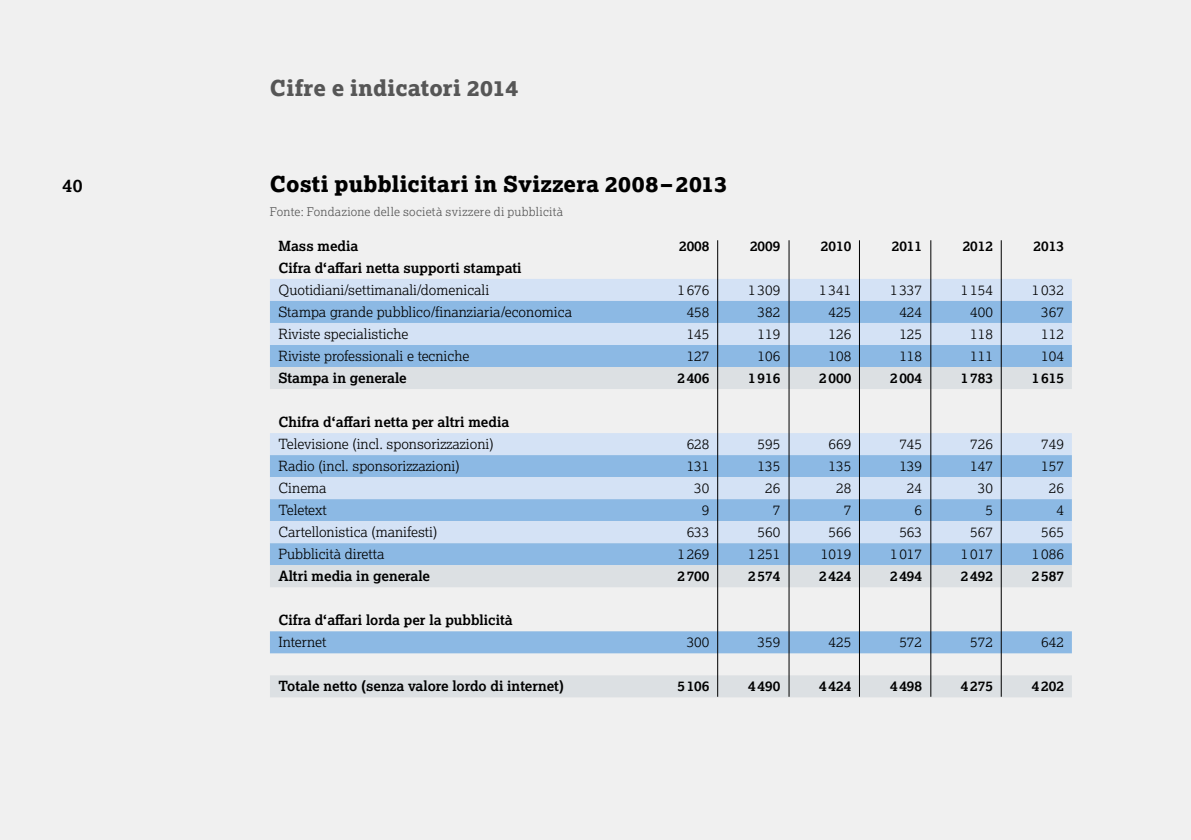
<style>
.page{position:relative;width:1191px;height:840px;background:#fff}
.page>*{position:absolute;margin:0;border:0;box-sizing:border-box;transform-origin:0 0}
.t1{font:800 22px "Lexia";letter-spacing:.01em;color:#000}
.t2{font:800 22px "Lexia";letter-spacing:.01em;color:#565656}
.t3{font:700 18px "Lexia";color:#000}
.t4{font:300 14px "Lexia";color:#000}
.t5{font:700 14px "Lexia";color:#000}
.t6{font:300 12px "Lexia";letter-spacing:.02em;color:#565656}
</style>
<div class="page">
<div style="left:0;top:0;width:1191px;height:839px;background:#f0f0f0"></div>
<div style="left:270px;top:279px;width:801px;height:22px;background:#d4e2f5"></div>
<div style="left:270px;top:301px;width:801px;height:22px;background:#8cb9e4"></div>
<div style="left:270px;top:323px;width:801px;height:22px;background:#d4e2f5"></div>
<div style="left:270px;top:345px;width:801px;height:22px;background:#8cb9e4"></div>
<div style="left:270px;top:367px;width:801px;height:22px;background:#dce0e3"></div>
<div style="left:270px;top:433px;width:801px;height:22px;background:#d4e2f5"></div>
<div style="left:270px;top:455px;width:801px;height:22px;background:#8cb9e4"></div>
<div style="left:270px;top:477px;width:801px;height:22px;background:#d4e2f5"></div>
<div style="left:270px;top:499px;width:801px;height:22px;background:#8cb9e4"></div>
<div style="left:270px;top:521px;width:801px;height:22px;background:#d4e2f5"></div>
<div style="left:270px;top:543px;width:801px;height:22px;background:#8cb9e4"></div>
<div style="left:270px;top:565px;width:801px;height:22px;background:#dce0e3"></div>
<div style="left:270px;top:631px;width:801px;height:22px;background:#8cb9e4"></div>
<div style="left:270px;top:675px;width:801px;height:22px;background:#dce0e3"></div>
<hr style="left:717px;top:240px;width:1px;height:456px;background:#000">
<hr style="left:788px;top:240px;width:1px;height:456px;background:#000">
<hr style="left:859px;top:240px;width:1px;height:456px;background:#000">
<hr style="left:930px;top:240px;width:1px;height:456px;background:#000">
<hr style="left:1001px;top:240px;width:1px;height:456px;background:#000">
<p class="t3" style="left:62px;top:174px;width:22px">40</p>
<h1 class="t2" style="left:270px;top:74px;width:250px">Cifre e indicatori 2014</h1>
<h1 class="t1" style="left:270px;top:170px;width:459px">Costi pubblicitari in Svizzera 2008– 2013</h1>
<p class="t6" style="left:270px;top:204px;width:295px">Fonte: Fondazione delle società svizzere di pubblicità</p>
<p class="t5" style="left:278px;top:237px;width:81px">Mass media</p>
<p class="t5" style="left:679px;top:237px;width:32px">2008</p>
<p class="t5" style="left:750px;top:237px;width:32px">2009</p>
<p class="t5" style="left:821px;top:237px;width:32px">2010</p>
<p class="t5" style="left:891px;top:237px;width:32px">2011</p>
<p class="t5" style="left:962px;top:237px;width:32px">2012</p>
<p class="t5" style="left:1033px;top:237px;width:32px">2013</p>
<p class="t5" style="left:278px;top:259px;width:245px">Cifra d‘affari netta supporti stampati</p>
<p class="t4" style="left:278px;top:281px;width:212px">Quotidiani/settimanali/domenicali</p>
<p class="t4" style="left:677px;top:281px;width:34px">1676</p>
<p class="t4" style="left:748px;top:281px;width:34px">1309</p>
<p class="t4" style="left:819px;top:281px;width:34px">1341</p>
<p class="t4" style="left:890px;top:281px;width:34px">1337</p>
<p class="t4" style="left:961px;top:281px;width:34px">1154</p>
<p class="t4" style="left:1031px;top:281px;width:34px">1032</p>
<p class="t4" style="left:278px;top:303px;width:295px">Stampa grande pubblico/finanziaria/economica</p>
<p class="t4" style="left:686px;top:303px;width:24px">458</p>
<p class="t4" style="left:757px;top:303px;width:24px">382</p>
<p class="t4" style="left:828px;top:303px;width:24px">425</p>
<p class="t4" style="left:899px;top:303px;width:24px">424</p>
<p class="t4" style="left:970px;top:303px;width:24px">400</p>
<p class="t4" style="left:1041px;top:303px;width:24px">367</p>
<p class="t4" style="left:278px;top:325px;width:132px">Riviste specialistiche</p>
<p class="t4" style="left:686px;top:325px;width:24px">145</p>
<p class="t4" style="left:757px;top:325px;width:24px">119</p>
<p class="t4" style="left:828px;top:325px;width:24px">126</p>
<p class="t4" style="left:899px;top:325px;width:24px">125</p>
<p class="t4" style="left:970px;top:325px;width:24px">118</p>
<p class="t4" style="left:1041px;top:325px;width:24px">112</p>
<p class="t4" style="left:278px;top:347px;width:192px">Riviste professionali e tecniche</p>
<p class="t4" style="left:686px;top:347px;width:24px">127</p>
<p class="t4" style="left:757px;top:347px;width:24px">106</p>
<p class="t4" style="left:828px;top:347px;width:24px">108</p>
<p class="t4" style="left:899px;top:347px;width:24px">118</p>
<p class="t4" style="left:970px;top:347px;width:24px">111</p>
<p class="t4" style="left:1041px;top:347px;width:24px">104</p>
<p class="t5" style="left:278px;top:369px;width:130px">Stampa in generale</p>
<p class="t5" style="left:677px;top:369px;width:34px">2406</p>
<p class="t5" style="left:748px;top:369px;width:34px">1916</p>
<p class="t5" style="left:819px;top:369px;width:34px">2000</p>
<p class="t5" style="left:890px;top:369px;width:34px">2004</p>
<p class="t5" style="left:961px;top:369px;width:34px">1783</p>
<p class="t5" style="left:1031px;top:369px;width:34px">1615</p>
<p class="t5" style="left:278px;top:413px;width:232px">Chifra d‘affari netta per altri media</p>
<p class="t4" style="left:278px;top:435px;width:217px">Televisione (incl. sponsorizzazioni)</p>
<p class="t4" style="left:686px;top:435px;width:24px">628</p>
<p class="t4" style="left:757px;top:435px;width:24px">595</p>
<p class="t4" style="left:828px;top:435px;width:24px">669</p>
<p class="t4" style="left:899px;top:435px;width:24px">745</p>
<p class="t4" style="left:970px;top:435px;width:24px">726</p>
<p class="t4" style="left:1041px;top:435px;width:24px">749</p>
<p class="t4" style="left:278px;top:457px;width:183px">Radio (incl. sponsorizzazioni)</p>
<p class="t4" style="left:686px;top:457px;width:24px">131</p>
<p class="t4" style="left:757px;top:457px;width:24px">135</p>
<p class="t4" style="left:828px;top:457px;width:24px">135</p>
<p class="t4" style="left:899px;top:457px;width:24px">139</p>
<p class="t4" style="left:970px;top:457px;width:24px">147</p>
<p class="t4" style="left:1041px;top:457px;width:24px">157</p>
<p class="t4" style="left:278px;top:479px;width:50px">Cinema</p>
<p class="t4" style="left:694px;top:479px;width:17px">30</p>
<p class="t4" style="left:765px;top:479px;width:17px">26</p>
<p class="t4" style="left:836px;top:479px;width:17px">28</p>
<p class="t4" style="left:907px;top:479px;width:17px">24</p>
<p class="t4" style="left:978px;top:479px;width:17px">30</p>
<p class="t4" style="left:1048px;top:479px;width:17px">26</p>
<p class="t4" style="left:278px;top:501px;width:50px">Teletext</p>
<p class="t4" style="left:702px;top:501px;width:9px">9</p>
<p class="t4" style="left:772px;top:501px;width:9px">7</p>
<p class="t4" style="left:843px;top:501px;width:9px">7</p>
<p class="t4" style="left:914px;top:501px;width:9px">6</p>
<p class="t4" style="left:985px;top:501px;width:9px">5</p>
<p class="t4" style="left:1056px;top:501px;width:9px">4</p>
<p class="t4" style="left:278px;top:523px;width:160px">Cartellonistica (manifesti)</p>
<p class="t4" style="left:686px;top:523px;width:24px">633</p>
<p class="t4" style="left:757px;top:523px;width:24px">560</p>
<p class="t4" style="left:828px;top:523px;width:24px">566</p>
<p class="t4" style="left:899px;top:523px;width:24px">563</p>
<p class="t4" style="left:970px;top:523px;width:24px">567</p>
<p class="t4" style="left:1041px;top:523px;width:24px">565</p>
<p class="t4" style="left:278px;top:545px;width:107px">Pubblicità diretta</p>
<p class="t4" style="left:677px;top:545px;width:34px">1269</p>
<p class="t4" style="left:748px;top:545px;width:34px">1251</p>
<p class="t4" style="left:821px;top:545px;width:32px">1019</p>
<p class="t4" style="left:890px;top:545px;width:34px">1017</p>
<p class="t4" style="left:961px;top:545px;width:34px">1017</p>
<p class="t4" style="left:1031px;top:545px;width:34px">1086</p>
<p class="t5" style="left:278px;top:567px;width:153px">Altri media in generale</p>
<p class="t5" style="left:677px;top:567px;width:34px">2700</p>
<p class="t5" style="left:748px;top:567px;width:34px">2574</p>
<p class="t5" style="left:819px;top:567px;width:34px">2424</p>
<p class="t5" style="left:890px;top:567px;width:34px">2494</p>
<p class="t5" style="left:961px;top:567px;width:34px">2492</p>
<p class="t5" style="left:1031px;top:567px;width:34px">2587</p>
<p class="t5" style="left:278px;top:611px;width:236px">Cifra d‘affari lorda per la pubblicità</p>
<p class="t4" style="left:278px;top:633px;width:50px">Internet</p>
<p class="t4" style="left:686px;top:633px;width:24px">300</p>
<p class="t4" style="left:757px;top:633px;width:24px">359</p>
<p class="t4" style="left:828px;top:633px;width:24px">425</p>
<p class="t4" style="left:899px;top:633px;width:24px">572</p>
<p class="t4" style="left:970px;top:633px;width:24px">572</p>
<p class="t4" style="left:1041px;top:633px;width:24px">642</p>
<p class="t5" style="left:278px;top:677px;width:287px">Totale netto (senza valore lordo di internet)</p>
<p class="t5" style="left:677px;top:677px;width:34px">5106</p>
<p class="t5" style="left:748px;top:677px;width:34px">4490</p>
<p class="t5" style="left:819px;top:677px;width:34px">4424</p>
<p class="t5" style="left:890px;top:677px;width:34px">4498</p>
<p class="t5" style="left:961px;top:677px;width:34px">4275</p>
<p class="t5" style="left:1031px;top:677px;width:34px">4202</p>
</div>
